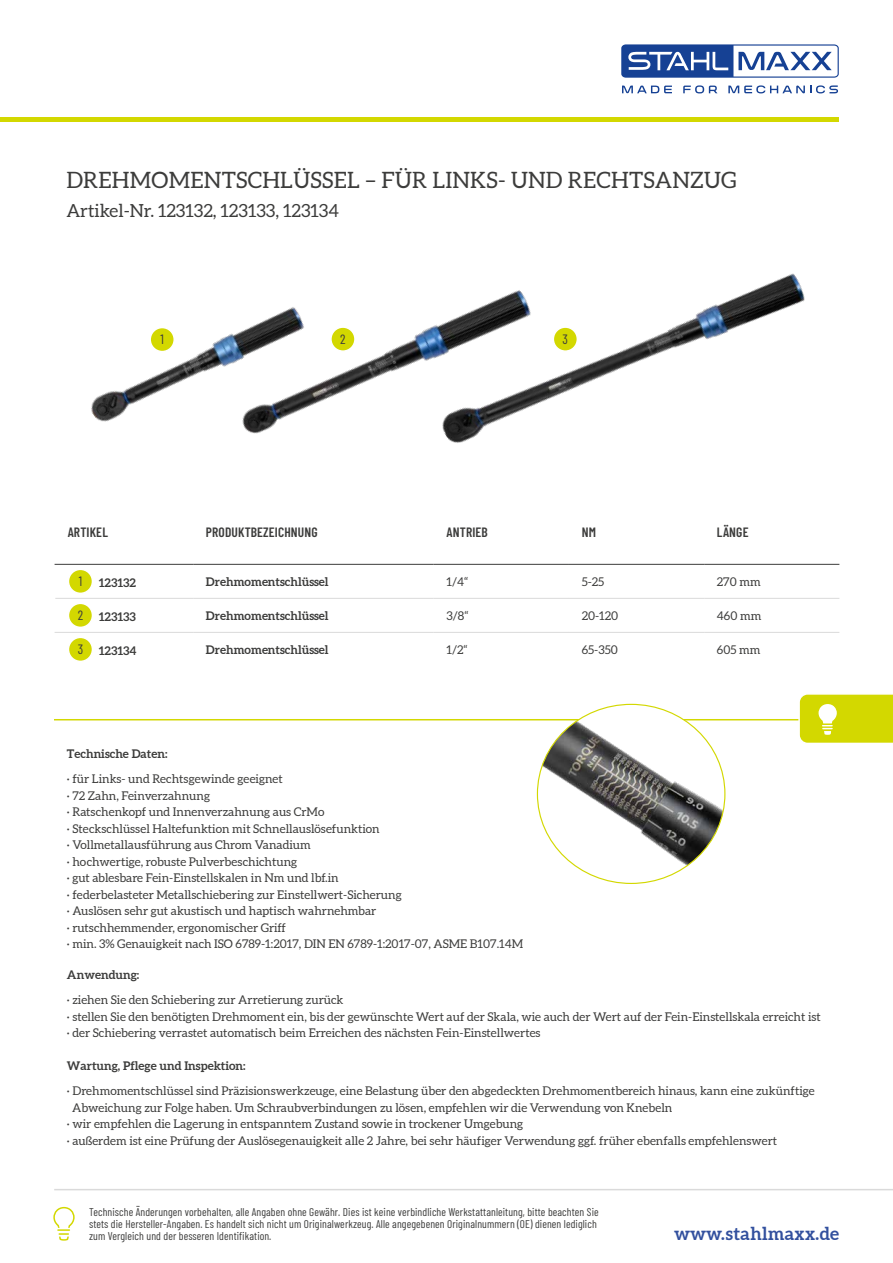
<style>
.page{position:relative;width:893px;height:1263px;background:#fff}
.page>*{position:absolute;margin:0;border:0;box-sizing:border-box;transform-origin:0 0}
.t1{font:22.5px "Aleo";letter-spacing:.01em;color:#3c3c3b}
.t2{font:18px "Aleo";color:#3c3c3b}
.t3{font:700 18px "Aleo";letter-spacing:.02em;color:#32509e}
.t4{font:600 13.5px "Barlow Condensed";letter-spacing:.01em;color:#3c3c3b}
.t5{font:13.5px "Barlow Condensed";color:#3c3c3b}
.t6{font:12px/16.5px "Aleo";color:#3c3c3b}
.t7{font:700 12px "Aleo";color:#3c3c3b}
.t8{font:11.25px/12px "Barlow Condensed";letter-spacing:.01em;color:#3c3c3b}
</style>
<div class="page">
<svg style="left:683px;top:85px;width:34px;height:8px"></svg>
<svg style="left:728px;top:85px;width:110px;height:8px"></svg>
<svg style="left:622px;top:86px;width:50px;height:7px"></svg>
<svg style="left:621px;top:44px;width:218px;height:34px"></svg>
<hr style="left:0;top:118px;width:839px;height:4px;background:#d3d800">
<hr style="left:54px;top:1189px;width:839px;height:1px;background:#dadada">
<svg style="left:53px;top:1206px;width:22px;height:35px"></svg>
<img style="left:557px;top:273px;width:248px;height:123px">
<svg style="left:55px;top:563px;width:784px;height:96px"></svg>
<hr style="left:192px;top:633px;width:2px;height:33px;background:#fff">
<hr style="left:192px;top:514px;width:2px;height:50px;background:#fff">
<hr style="left:192px;top:565px;width:2px;height:33px;background:#fff">
<hr style="left:192px;top:599px;width:2px;height:33px;background:#fff">
<hr style="left:55px;top:565px;width:1px;height:33px;background:#fff">
<hr style="left:55px;top:598px;width:1px;height:34px;background:#fff">
<hr style="left:193px;top:598px;width:241px;height:1px;background:#dadada">
<hr style="left:434px;top:598px;width:135px;height:1px;background:#dadada">
<hr style="left:569px;top:598px;width:135px;height:1px;background:#dadada">
<hr style="left:704px;top:598px;width:135px;height:1px;background:#dadada">
<hr style="left:193px;top:632px;width:241px;height:1px;background:#dadada">
<hr style="left:434px;top:632px;width:135px;height:1px;background:#dadada">
<hr style="left:569px;top:632px;width:135px;height:1px;background:#dadada">
<hr style="left:704px;top:632px;width:135px;height:1px;background:#dadada">
<hr style="left:55px;top:598px;width:138px;height:1px;background:#dadada">
<hr style="left:55px;top:632px;width:138px;height:1px;background:#dadada">
<hr style="left:55px;top:564px;width:138px;height:1px;background:#3c3c3b">
<hr style="left:193px;top:564px;width:241px;height:1px;background:#3c3c3b">
<hr style="left:434px;top:564px;width:135px;height:1px;background:#3c3c3b">
<hr style="left:569px;top:564px;width:135px;height:1px;background:#3c3c3b">
<hr style="left:704px;top:564px;width:135px;height:1px;background:#3c3c3b">
<div style="left:68px;top:569px;width:24px;height:24px;background:#d3d800;border-radius:50%"></div>
<div style="left:68px;top:569px;width:25px;height:25px;border:2px solid #fff;border-radius:50%"></div>
<div style="left:68px;top:603px;width:24px;height:24px;background:#d3d800;border-radius:50%"></div>
<div style="left:68px;top:603px;width:25px;height:25px;border:2px solid #fff;border-radius:50%"></div>
<div style="left:68px;top:637px;width:24px;height:24px;background:#d3d800;border-radius:50%"></div>
<div style="left:68px;top:637px;width:25px;height:25px;border:2px solid #fff;border-radius:50%"></div>
<div style="left:553px;top:327px;width:24px;height:24px;background:#d3d800;border-radius:50%"></div>
<div style="left:553px;top:326px;width:25px;height:26px;border:2px solid #fff;border-radius:50%"></div>
<hr style="left:54px;top:719px;width:785px;height:1px;background:#d3d800">
<svg style="left:798px;top:694px;width:95px;height:49px;background:#d8dc1d"></svg>
<img style="left:537px;top:704px;width:188px;height:179px">
<img style="left:337px;top:290px;width:220px;height:153px">
<img style="left:91px;top:307px;width:246px;height:127px">
<p class="t1" style="left:66px;top:167px;width:672px">DREHMOMENTSCHLÜSSEL – FÜR LINKS- UND RECHTSANZUG</p>
<p class="t2" style="left:66px;top:200px;width:274px">Artikel-Nr. 123132, 123133, 123134</p>
<p class="t5" style="left:160px;top:329px;width:5px">1</p>
<p class="t5" style="left:340px;top:329px;width:7px">2</p>
<p class="t5" style="left:563px;top:329px;width:7px">3</p>
<p class="t4" style="left:68px;top:522px;width:42px">ARTIKEL</p>
<p class="t4" style="left:206px;top:522px;width:113px">PRODUKTBEZEICHNUNG</p>
<p class="t4" style="left:446px;top:522px;width:43px">ANTRIEB</p>
<p class="t4" style="left:582px;top:522px;width:16px">NM</p>
<p class="t4" style="left:717px;top:522px;width:33px">LÄNGE</p>
<p class="t5" style="left:79px;top:571px;width:5px">1</p>
<p class="t7" style="left:99px;top:575px;width:39px">123132</p>
<p class="t7" style="left:206px;top:574px;width:124px">Drehmomentschlüssel</p>
<p class="t6" style="left:446px;top:574px;width:23px">1/4“</p>
<p class="t6" style="left:582px;top:574px;width:24px">5-25</p>
<p class="t6" style="left:717px;top:574px;width:45px">270 mm</p>
<p class="t5" style="left:78px;top:605px;width:7px">2</p>
<p class="t7" style="left:99px;top:609px;width:39px">123133</p>
<p class="t7" style="left:206px;top:608px;width:124px">Drehmomentschlüssel</p>
<p class="t6" style="left:446px;top:608px;width:23px">3/8“</p>
<p class="t6" style="left:582px;top:608px;width:38px">20-120</p>
<p class="t6" style="left:717px;top:608px;width:46px">460 mm</p>
<p class="t5" style="left:78px;top:639px;width:7px">3</p>
<p class="t7" style="left:99px;top:643px;width:39px">123134</p>
<p class="t7" style="left:206px;top:642px;width:124px">Drehmomentschlüssel</p>
<p class="t6" style="left:446px;top:642px;width:23px">1/2“</p>
<p class="t6" style="left:582px;top:642px;width:38px">65-350</p>
<p class="t6" style="left:717px;top:642px;width:45px">605 mm</p>
<p class="t7" style="left:67px;top:746px;width:102px">Technische Daten:</p>
<p class="t6" style="left:67px;top:771px;width:217px">· für Links- und Rechtsgewinde geeignet</p>
<p class="t6" style="left:67px;top:788px;width:145px">· 72 Zahn, Feinverzahnung</p>
<p class="t6" style="left:67px;top:804px;width:259px">· Ratschenkopf und Innenverzahnung aus CrMo</p>
<p class="t6" style="left:67px;top:821px;width:314px">· Steckschlüssel Haltefunktion mit Schnellauslösefunktion</p>
<p class="t6" style="left:67px;top:837px;width:245px">· Vollmetallausführung aus Chrom Vanadium</p>
<p class="t6" style="left:67px;top:854px;width:232px">· hochwertige, robuste Pulverbeschichtung</p>
<p class="t6" style="left:67px;top:870px;width:336px">· gut ablesbare Fein-Einstellskalen in Nm und lbf.in<br>· federbelasteter Metallschiebering zur Einstellwert-Sicherung</p>
<p class="t6" style="left:67px;top:903px;width:311px">· Auslösen sehr gut akustisch und haptisch wahrnehmbar</p>
<p class="t6" style="left:67px;top:920px;width:221px">· rutschhemmender, ergonomischer Griff</p>
<p class="t6" style="left:67px;top:936px;width:458px">· min. 3% Genauigkeit nach ISO 6789-1:2017, DIN EN 6789-1:2017-07, ASME B107.14M</p>
<p class="t7" style="left:67px;top:967px;width:74px">Anwendung:</p>
<p class="t6" style="left:67px;top:992px;width:278px">· ziehen Sie den Schiebering zur Arretierung zurück</p>
<p class="t6" style="left:67px;top:1008px;width:755px">· stellen Sie den benötigten Drehmoment ein, bis der gewünschte Wert auf der Skala, wie auch der Wert auf der Fein-Einstellskala erreicht ist</p>
<p class="t6" style="left:67px;top:1025px;width:475px">· der Schiebering verrastet automatisch beim Erreichen des nächsten Fein-Einstellwertes</p>
<p class="t7" style="left:67px;top:1058px;width:180px">Wartung, Pflege und Inspektion:</p>
<p class="t6" style="left:72px;top:1083px;width:744px;text-indent:-5px">· Drehmomentschlüssel sind Präzisionswerkzeuge, eine Belastung über den abgedeckten Drehmomentbereich hinaus, kann eine zukünftige<br>Abweichung zur Folge haben. Um Schraubverbindungen zu lösen, empfehlen wir die Verwendung von Knebeln</p>
<p class="t6" style="left:67px;top:1116px;width:458px">· wir empfehlen die Lagerung in entspanntem Zustand sowie in trockener Umgebung</p>
<p class="t6" style="left:67px;top:1132px;width:712px">· außerdem ist eine Prüfung der Auslösegenauigkeit alle 2 Jahre, bei sehr häufiger Verwendung ggf. früher ebenfalls empfehlenswert</p>
<p class="t8" style="left:89px;top:1205px;width:511px">Technische Änderungen vorbehalten, alle Angaben ohne Gewähr. Dies ist keine verbindliche Werkstattanleitung, bitte beachten Sie stets die Hersteller-Angaben. Es handelt sich nicht um Originalwerkzeug. Alle angegebenen Originalnummern (OE) dienen lediglich zum Vergleich und der besseren Identifikation.</p>
<h2 class="t3" style="left:674px;top:1223px;width:166px">www.stahlmaxx.de</h2>
</div>
